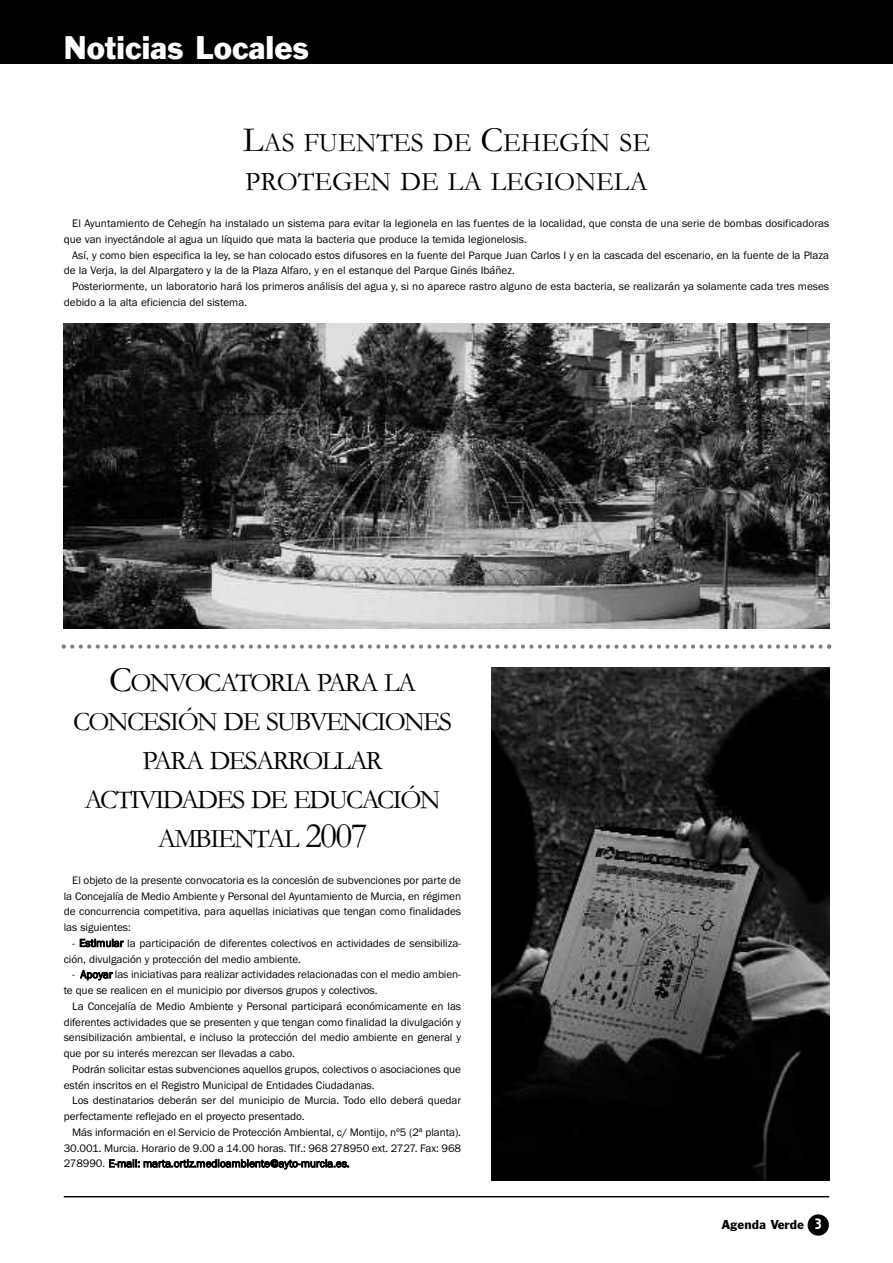
<style>
.page{position:relative;width:893px;height:1263px;background:#fff}
.page>*{position:absolute;margin:0;border:0;box-sizing:border-box;transform-origin:0 0}
.t1{font:30px "Franklin Gothic BT";color:#fff}
.t2{font:27px/39px "Garamond";letter-spacing:-.06em;color:#000;text-align:center}
.t3{font:27px/39px "Garamond";color:#000}
.t4{font:13.5px "Franklin Gothic";color:#000}
.t5{font:11.25px/15.8px "Franklin Gothic";letter-spacing:-.005em;color:#000}
.s1{font-size:36px}
.s2{font-family:"citizen";font-size:15px;color:#fff}
</style>
<div class="page">
<div style="left:0;top:0;width:893px;height:64px;background:#000"></div>
<hr style="left:64px;top:1196px;width:765px;height:1px;background:#000">
<div style="left:808px;top:1214px;width:21px;height:21px;background:#000;border-radius:50%"></div>
<img style="left:64px;top:324px;width:765px;height:304px">
<svg style="left:62px;top:644px;width:769px;height:5px"></svg>
<img style="left:491px;top:668px;width:338px;height:512px">
<h1 class="t1" style="left:64px;top:31px;width:247px">Noticias Locales</h1>
<h2 class="t3" style="left:243px;top:122px;width:409px"><span class="s1">L</span>AS FUENTES DE <span class="s1">C</span>EHEGÍN SE<br>PROTEGEN DE LA LEGIONELA</h2>
<p class="t5" style="left:64px;top:215px;width:767px;text-indent:9px">El Ayuntamiento de Cehegín ha instalado un sistema para evitar la legionela en las fuentes de la localidad, que consta de una serie de bombas dosificadoras que van inyectándole al agua un líquido que mata la bacteria que produce la temida legionelosis.</p>
<p class="t5" style="left:64px;top:247px;width:767px;text-indent:9px">Así, y como bien especifica la ley, se han colocado estos difusores en la fuente del Parque Juan Carlos I y en la cascada del escenario, en la fuente de la Plaza de la Verja, la del Alpargatero y la de la Plaza Alfaro, y en el estanque del Parque Ginés Ibáñez.</p>
<p class="t5" style="left:64px;top:278px;width:767px;text-indent:9px">Posteriormente, un laboratorio hará los primeros análisis del agua y, si no aparece rastro alguno de esta bacteria, se realizarán ya solamente cada tres meses debido a la alta eficiencia del sistema.</p>
<h2 class="t2" style="left:73px;top:662px;width:381px"><span class="s1">C</span>ONVOCATORIA PARA LA<br>CONCESIÓN DE SUBVENCIONES<br>PARA DESARROLLAR<br>ACTIVIDADES DE EDUCACIÓN<br>AMBIENTAL <span class="s1">2007</span></h2>
<p class="t5" style="left:64px;top:872px;width:399px;text-align:justify;text-indent:9px">El objeto de la presente convocatoria es la concesión de subvenciones por parte de la Concejalía de Medio Ambiente y Personal del Ayuntamiento de Murcia, en régimen de concurrencia competitiva, para aquellas iniciativas que tengan como finalidades las siguientes:</p>
<p class="t5" style="left:64px;top:935px;width:399px;text-indent:9px">- Estimular la participación de diferentes colectivos en actividades de sensibiliza&shy;ción, divulgación y protección del medio ambiente.</p>
<p class="t5" style="left:64px;top:967px;width:399px;text-indent:9px">- Apoyar las iniciativas para realizar actividades relacionadas con el medio ambien&shy;te que se realicen en el municipio por diversos grupos y colectivos.</p>
<p class="t5" style="left:64px;top:998px;width:399px;text-align:justify;text-indent:9px">La Concejalía de Medio Ambiente y Personal participará económicamente en las diferentes actividades que se presenten y que tengan como finalidad la divulgación y sensibilización ambiental, e incluso la protección del medio ambiente en general y que por su interés merezcan ser llevadas a cabo.</p>
<p class="t5" style="left:64px;top:1061px;width:399px;text-indent:9px">Podrán solicitar estas subvenciones aquellos grupos, colectivos o asociaciones que estén inscritos en el Registro Municipal de Entidades Ciudadanas.</p>
<p class="t5" style="left:64px;top:1093px;width:399px;text-indent:9px">Los destinatarios deberán ser del municipio de Murcia. Todo ello deberá quedar perfectamente reflejado en el proyecto presentado.</p>
<p class="t5" style="left:64px;top:1124px;width:399px;text-align:justify;text-indent:9px">Más información en el Servicio de Protección Ambiental, c/ Montijo, nº5 (2ª planta).<br>30.001. Murcia. Horario de 9.00 a 14.00 horas. Tlf.: 968 278950 ext. 2727. Fax: 968<br>278990. E-mail: marta.ortiz.medioambiente@ayto-murcia.es.</p>
<p class="t4" style="left:722px;top:1216px;width:101px">Agenda Verde <span class="s2">3</span></p>
</div>
